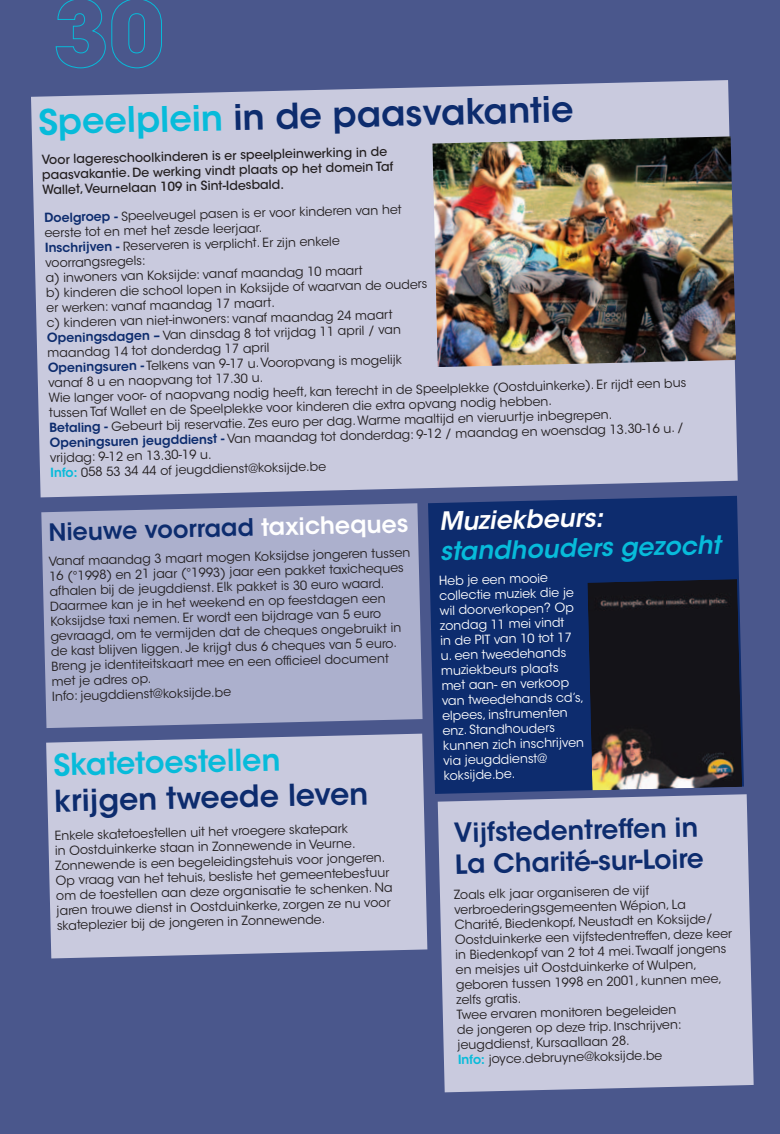
<style>
.page{position:relative;width:780px;height:1134px;background:#4a578c}
.page>*{position:absolute;margin:0;border:0;box-sizing:border-box;transform-origin:0 0}
.Titels_licht_blauw_i{font:600 35px "ITC Avant Garde Std";color:#0d2c6e}
.Titels_licht_blauw_i-2{font:600 30px "ITC Avant Garde Std";color:#0d2c6e}
.Titels_licht_blauw_i-3{font:600 30px "ITC Avant Garde Std";color:#07bbda}
.Titels_licht_blauw_i-4{font:600 26.25px/31.4px "ITC Avant Garde Std";color:#0d2c6e}
.Titels_licht_blauw_i-5{font:italic 600 25px/29.6px "ITC Avant Garde Std";color:#07bbda}
.Titels_licht_blauw_i-6{font:600 23.75px "ITC Avant Garde Std";color:#0d2c6e}
.Body_insprong_2_mm{font:12.5px/15px "ITC Avant Garde Std";color:#231f20}
.Body_insprong_2_mm-2{font:12.5px/15px "ITC Avant Garde Std";color:#fff}
.Inleiding{font:500 12.5px/15.1px "ITC Avant Garde Std";color:#231f20}
.s1{color:#07bbda}
.s2{font-weight:600;color:#0d2c6e}
.s3{font-weight:600;color:#07bbda}
.s4{color:#fff}
</style>
<div class="page">
<div style="left:428px;top:497px;width:316px;height:297px;background:#0d2c6e"></div>
<div style="left:31px;top:80px;width:706px;height:417px;background:#c9cade"></div>
<div style="left:437px;top:794px;width:316px;height:298px;background:#c9cade"></div>
<div style="left:41px;top:503px;width:381px;height:225px;background:#acb0cd"></div>
<div style="left:46px;top:734px;width:381px;height:224px;background:#c9cade"></div>
<img style="left:587px;top:579px;width:155px;height:211px">
<img style="left:432px;top:136px;width:304px;height:231px">
<svg style="left:55px;top:0;width:107px;height:68px"></svg>
<p class="Titels_licht_blauw_i" style="left:38px;top:97px;width:536px;rotate:-1deg"><span class="s1">Speelplein</span> in de paasvakantie</p>
<p class="Inleiding" style="left:42px;top:151px;width:353px;rotate:-1deg">Voor lagereschoolkinderen is er speelpleinwerking in de paasvakantie. De werking vindt plaats op het domein Taf<br>Wallet, Veurnelaan 109 in Sint-Idesbald.</p>
<p class="Body_insprong_2_mm" style="left:44px;top:209px;width:359px;line-height:15.6px;rotate:-1deg"><span class="s2">Doelgroep -</span> Speelveugel pasen is er voor kinderen van het eerste tot en met het zesde leerjaar.</p>
<p class="Body_insprong_2_mm" style="left:45px;top:239px;width:296px;line-height:15.9px;rotate:-1deg"><span class="s2">Inschrijven -</span> Reserveren is verplicht. Er zijn enkele voorrangsregels:</p>
<p class="Body_insprong_2_mm" style="left:46px;top:270px;width:318px;rotate:-1deg">a) inwoners van Koksijde: vanaf maandag 10 maart</p>
<p class="Body_insprong_2_mm" style="left:46px;top:284px;width:383px;line-height:15.5px;rotate:-1deg">b) kinderen die school lopen in Koksijde of waarvan de ouders er werken: vanaf maandag 17 maart.</p>
<p class="Body_insprong_2_mm" style="left:47px;top:314px;width:347px;rotate:-1deg">c) kinderen van niet-inwoners: vanaf maandag 24 maart</p>
<p class="Body_insprong_2_mm" style="left:47px;top:329px;width:355px;line-height:15.8px;rotate:-1deg"><span class="s2">Openingsdagen –</span> Van dinsdag 8 tot vrijdag 11 april / van maandag 14 tot donderdag 17 april</p>
<p class="Body_insprong_2_mm" style="left:48px;top:359px;width:356px;line-height:15.8px;rotate:-1deg"><span class="s2">Openingsuren -</span> Telkens van 9-17 u. Vooropvang is mogelijk vanaf 8 u en naopvang tot 17.30 u.</p>
<p class="Body_insprong_2_mm" style="left:48px;top:388px;width:639px;line-height:15.5px;rotate:-1deg">Wie langer voor- of naopvang nodig heeft, kan terecht in de Speelplekke (Oostduinkerke). Er rijdt een bus tussen Taf Wallet en de Speelplekke voor kinderen die extra opvang nodig hebben.</p>
<p class="Body_insprong_2_mm" style="left:49px;top:418px;width:564px;rotate:-1deg"><span class="s2">Betaling -</span> Gebeurt bij reservatie. Zes euro per dag. Warme maaltijd en vieruurtje inbegrepen.</p>
<p class="Body_insprong_2_mm" style="left:49px;top:432px;width:636px;line-height:17.1px;rotate:-1deg"><span class="s2">Openingsuren jeugddienst -</span> Van maandag tot donderdag: 9-12 / maandag en woensdag 13.30-16 u. / vrijdag: 9-12 en 13.30-19 u.</p>
<p class="Body_insprong_2_mm" style="left:50px;top:464px;width:277px;rotate:-1deg"><span class="s3">Info:</span> 058 53 34 44 of jeugddienst@koksijde.be</p>
<p class="Titels_licht_blauw_i-6" style="left:48px;top:516px;width:361px;rotate:-1deg">Nieuwe voorraad <span class="s4">taxicheques</span></p>
<p class="Body_insprong_2_mm" style="left:49px;top:552px;width:363px;rotate:-1deg">Vanaf maandag 3 maart mogen Koksijdse jongeren tussen 16 (°1998) en 21 jaar (°1993) jaar een pakket taxicheques afhalen bij de jeugddienst. Elk pakket is 30 euro waard.<br>Daarmee kan je in het weekend en op feestdagen een Koksijdse taxi nemen. Er wordt een bijdrage van 5 euro gevraagd, om te vermijden dat de cheques ongebruikt in de kast blijven liggen. Je krijgt dus 6 cheques van 5 euro.<br>Breng je identiteitskaart mee en een offi cieel document met je adres op.</p>
<p class="Body_insprong_2_mm" style="left:52px;top:688px;width:180px;rotate:-1deg">Info: jeugddienst@koksijde.be</p>
<p class="Titels_licht_blauw_i-3" style="left:53px;top:745px;width:228px;rotate:-1deg">Skatetoestellen</p>
<p class="Titels_licht_blauw_i-2" style="left:54px;top:781px;width:315px;rotate:-1deg">krijgen tweede leven</p>
<p class="Body_insprong_2_mm" style="left:55px;top:827px;width:338px;rotate:-1deg">Enkele skatetoestellen uit het vroegere skatepark<br>in Oostduinkerke staan in Zonnewende in Veurne.<br>Zonnewende is een begeleidingstehuis voor jongeren.<br>Op vraag van het tehuis, besliste het gemeentebestuur om de toestellen aan deze organisatie te schenken. Na jaren trouwe dienst in Oostduinkerke, zorgen ze nu voor skateplezier bij de jongeren in Zonnewende.</p>
<p class="Titels_licht_blauw_i-5" style="left:439px;top:506px;width:283px;rotate:-1deg"><span class="s4">Muziekbeurs: </span>standhouders gezocht</p>
<p class="Body_insprong_2_mm-2" style="left:439px;top:573px;width:144px;rotate:-1deg">Heb je een mooie collectie muziek die je wil doorverkopen? Op zondag 11 mei vindt<br>in de PIT van 10 tot 17 u. een tweedehands muziekbeurs plaats met aan- en verkoop van tweedehands cd’s, elpees, instrumenten enz. Standhouders kunnen zich inschrijven via jeugddienst@ koksijde.be.</p>
<p class="Titels_licht_blauw_i-4" style="left:454px;top:816px;width:251px;rotate:-1deg">Vijfstedentreffen in<br>La Charité-sur-Loire</p>
<p class="Body_insprong_2_mm" style="left:454px;top:887px;width:279px;rotate:-1deg">Zoals elk jaar organiseren de vijf verbroederingsgemeenten Wépion, La Charité, Biedenkopf, Neustadt en Koksijde/ Oostduinkerke een vijfstedentreffen, deze keer in Biedenkopf van 2 tot 4 mei. Twaalf jongens en meisjes uit Oostduinkerke of Wulpen, geboren tussen 1998 en 2001, kunnen mee, zelfs gratis.</p>
<p class="Body_insprong_2_mm" style="left:456px;top:1007px;width:226px;rotate:-1deg">Twee ervaren monitoren begeleiden de jongeren op deze trip. Inschrijven: jeugddienst, Kursaallaan 28.</p>
<p class="Body_insprong_2_mm" style="left:458px;top:1052px;width:206px;rotate:-1deg"><span class="s3">Info:</span> joyce.debruyne@koksijde.be</p>
</div>
